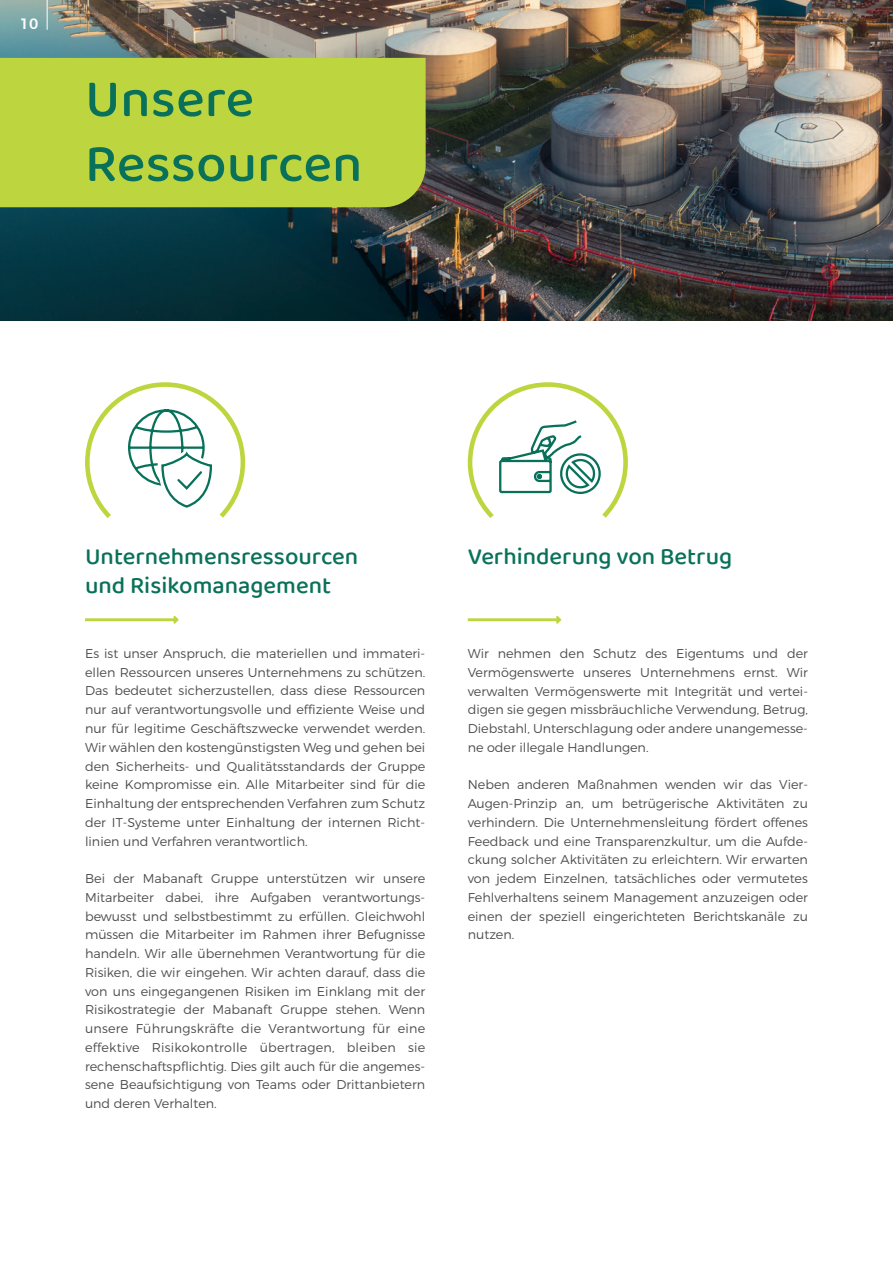
<style>
.page{position:relative;width:893px;height:1263px;background:#fff}
.page>*{position:absolute;margin:0;border:0;box-sizing:border-box;transform-origin:0 0}
.t1{font:500 54px/64.8px "Baloo Chettan 2";letter-spacing:.005em;color:#09715a}
.t2{font:500 24px/28.8px "Baloo Chettan 2";color:#09715a}
.t3{font:500 15px "Montserrat";color:#fff}
.t4{font:300 12.75px/18.8px "Montserrat";color:#4b4c4d;text-align:justify}
</style>
<div class="page">
<img style="left:0;top:0;width:893px;height:320px">
<div style="left:0;top:58px;width:426px;height:149px;background:#bdd63f"></div>
<svg style="left:468px;top:616px;width:93px;height:8px"></svg>
<svg style="left:85px;top:616px;width:94px;height:8px"></svg>
<svg style="left:85px;top:382px;width:161px;height:136px"></svg>
<svg style="left:467px;top:382px;width:161px;height:136px"></svg>
<hr style="left:47px;top:0;width:1px;height:30px;background:#fff">
<p class="t3" style="left:20px;top:15px;width:20px">10</p>
<h1 class="t1" style="left:85px;top:65px;width:279px">Unsere<br>Ressourcen</h1>
<h2 class="t2" style="left:85px;top:542px;width:275px">Unternehmensressourcen und Risikomanagement</h2>
<h2 class="t2" style="left:468px;top:542px;width:266px">Verhinderung von Betrug</h2>
<p class="t4" style="left:85px;top:644px;width:342px">Es ist unser Anspruch, die materiellen und immateri&shy;ellen Ressourcen unseres Unternehmens zu schützen.<br>Das bedeutet sicherzustellen, dass diese Ressourcen nur auf verantwortungsvolle und effiziente Weise und nur für legitime Geschäftszwecke verwendet werden.<br>Wir wählen den kostengünstigsten Weg und gehen bei den Sicherheits- und Qualitätsstandards der Gruppe keine Kompromisse ein. Alle Mitarbeiter sind für die Einhaltung der entsprechenden Verfahren zum Schutz der IT-Systeme unter Einhaltung der internen Richt&shy;linien und Verfahren verantwortlich.</p>
<p class="t4" style="left:85px;top:869px;width:342px">Bei der Mabanaft Gruppe unterstützen wir unsere Mitarbeiter dabei, ihre Aufgaben verantwortungs&shy;bewusst und selbstbestimmt zu erfüllen. Gleichwohl müssen die Mitarbeiter im Rahmen ihrer Befugnisse handeln. Wir alle übernehmen Verantwortung für die Risiken, die wir eingehen. Wir achten darauf, dass die von uns eingegangenen Risiken im Einklang mit der Risikostrategie der Mabanaft Gruppe stehen. Wenn unsere Führungskräfte die Verantwortung für eine effektive Risikokontrolle übertragen, bleiben sie rechenschaftspflichtig. Dies gilt auch für die angemes&shy;sene Beaufsichtigung von Teams oder Drittanbietern und deren Verhalten.</p>
<p class="t4" style="left:468px;top:644px;width:342px">Wir nehmen den Schutz des Eigentums und der Vermögenswerte unseres Unternehmens ernst. Wir verwalten Vermögenswerte mit Integrität und vertei&shy;digen sie gegen missbräuchliche Verwendung, Betrug, Diebstahl, Unterschlagung oder andere unangemesse&shy;ne oder illegale Handlungen.</p>
<p class="t4" style="left:468px;top:775px;width:342px">Neben anderen Maßnahmen wenden wir das Vier-Augen-Prinzip an, um betrügerische Aktivitäten zu verhindern. Die Unternehmensleitung fördert offenes Feedback und eine Transparenzkultur, um die Aufde&shy;ckung solcher Aktivitäten zu erleichtern. Wir erwarten von jedem Einzelnen, tatsächliches oder vermutetes Fehlverhaltens seinem Management anzuzeigen oder einen der speziell eingerichteten Berichtskanäle zu nutzen.</p>
</div>
